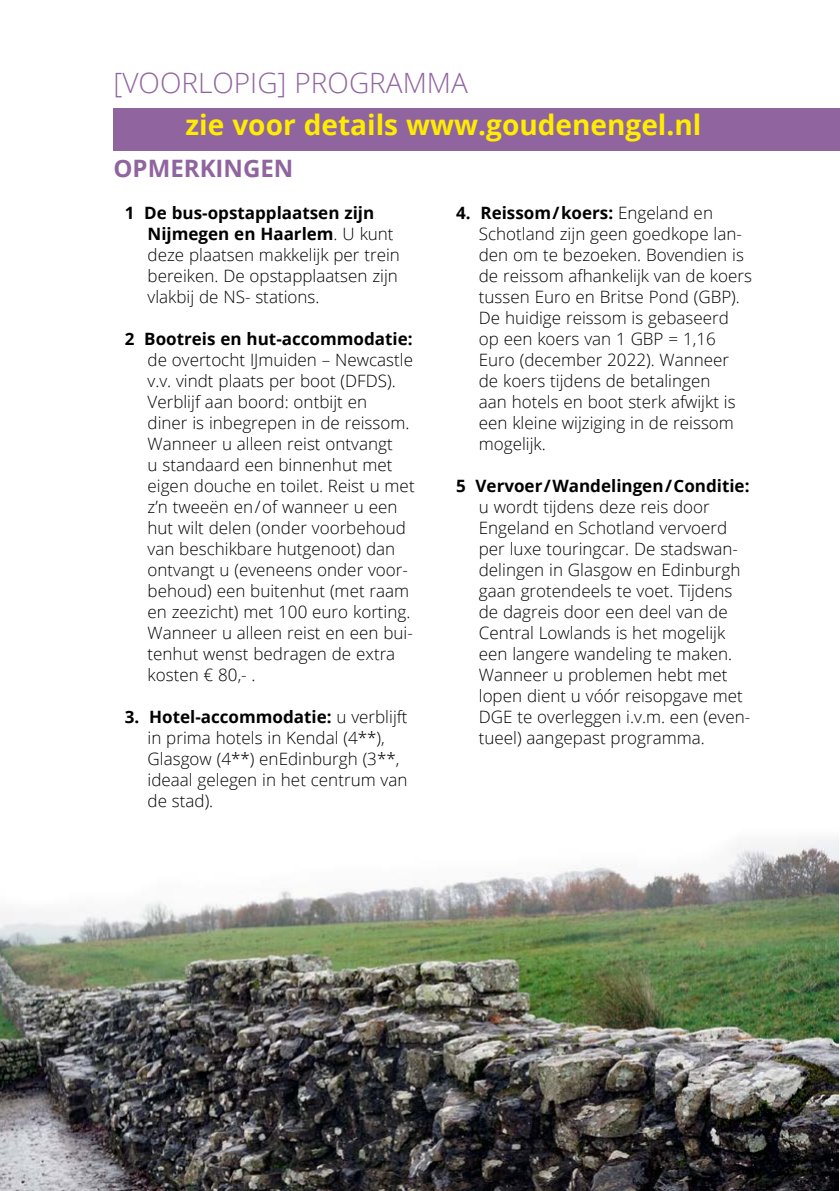
<style>
.page{position:relative;width:840px;height:1191px;background:#fff}
.page>*{position:absolute;margin:0;border:0;box-sizing:border-box;transform-origin:0 0}
.t1{font:700 28px "Open Sans";color:#ffed00}
.t2{font:300 28px "Open Sans";color:#90649f}
.t3{font:700 24px "Open Sans";color:#90649f}
.t4{font:300 17px/21px "Open Sans";color:#000}
.t5{font:700 17px "Open Sans";color:#000}
.s1{font-weight:700}
</style>
<div class="page">
<div style="left:113px;top:108px;width:726px;height:42px;background:#90649f"></div>
<img style="left:0;top:839px;width:838px;height:352px">
<h1 class="t2" style="left:113px;top:64px;width:356px">[VOORLOPIG] PROGRAMMA</h1>
<h1 class="t1" style="left:185px;top:105px;width:517px">zie voor details www.goudenengel.nl</h1>
<h2 class="t3" style="left:113px;top:151px;width:181px">OPMERKINGEN</h2>
<p class="t4" style="left:147px;top:202px;width:254px;text-indent:-23px"><span class="s1">1 De bus-opstapplaatsen zijn<br>Nijmegen en Haarlem</span>. U kunt deze plaatsen makkelijk per trein bereiken. De opstapplaatsen zijn vlakbij de NS- stations.</p>
<p class="t5" style="left:125px;top:327px;width:289px">2 Bootreis en hut-accommodatie:</p>
<p class="t4" style="left:147px;top:349px;width:268px">de overtocht IJmuiden – Newcastle v.v. vindt plaats per boot (DFDS).<br>Verblijf aan boord: ontbijt en<br>diner is inbegrepen in de reissom.<br>Wanneer u alleen reist ontvangt<br>u standaard een binnenhut met eigen douche en toilet. Reist u met z’n tweeën en/of wanneer u een hut wilt delen (onder voorbehoud van beschikbare hutgenoot) dan ontvangt u (eveneens onder voor&shy;behoud) een buitenhut (met raam en zeezicht) met 100 euro korting.<br>Wanneer u alleen reist en een bui&shy;tenhut wenst bedragen de extra kosten € 80,- .</p>
<p class="t4" style="left:147px;top:706px;width:261px;text-indent:-23px"><span class="s1">3. Hotel-accommodatie:</span> u verblijft in prima hotels in Kendal (4**),<br>Glasgow (4**) enEdinburgh (3**, ideaal gelegen in het centrum van de stad).</p>
<p class="t4" style="left:478px;top:202px;width:274px;text-indent:-23px"><span class="s1">4. Reissom / koers:</span> Engeland en<br>Schotland zijn geen goedkope lan&shy;den om te bezoeken. Bovendien is de reissom afhankelijk van de koers tussen Euro en Britse Pond (GBP).<br>De huidige reissom is gebaseerd op een koers van 1 GBP = 1,16<br>Euro (december 2022). Wanneer de koers tijdens de betalingen<br>aan hotels en boot sterk afwijkt is een kleine wijziging in de reissom mogelijk.</p>
<p class="t5" style="left:456px;top:474px;width:295px">5 Vervoer / Wandelingen / Conditie:</p>
<p class="t4" style="left:478px;top:496px;width:273px">u wordt tijdens deze reis door<br>Engeland en Schotland vervoerd per luxe touringcar. De stadswan&shy;delingen in Glasgow en Edinburgh gaan grotendeels te voet. Tijdens de dagreis door een deel van de<br>Central Lowlands is het mogelijk een langere wandeling te maken.<br>Wanneer u problemen hebt met lopen dient u vóór reisopgave met<br>DGE te overleggen i.v.m. een (even&shy;tueel) aangepast programma.</p>
</div>
